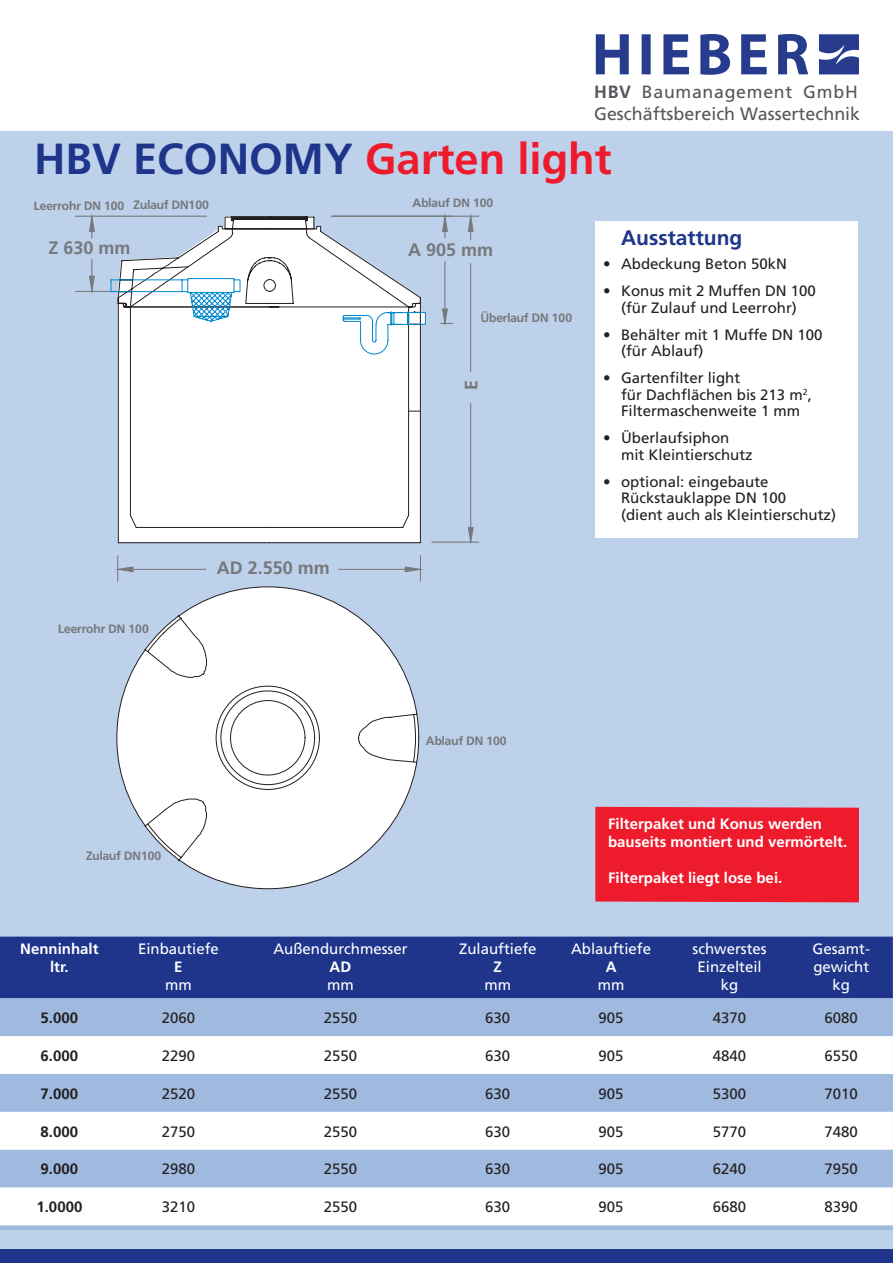
<style>
.page{position:relative;width:893px;height:1263px;background:#fff}
.page>*{position:absolute;margin:0;border:0;box-sizing:border-box;transform-origin:0 0}
.t1{font:700 43.5px "Frutiger";color:#ee1b2d}
.t2{font:700 21px "Frutiger";color:#1e358b}
.t3{font:700 18px "Frutiger";color:#76787b}
.t4{font:17.85px "Frutiger";color:#55575c}
.t5{font:17.7px "Frutiger";letter-spacing:.04em;color:#55575c}
.t6{font:15px/16.5px "Frutiger";color:#231f20}
.t7{font:700 15px/18px "Frutiger";color:#fff;text-align:center}
.t8{font:15px/18px "Frutiger";color:#fff;text-align:center}
.t9{font:700 15px "Frutiger";color:#231f20}
.t10{font:700 12px "Frutiger BQ";color:#76787b}
.s1{font-weight:700}
.s2{color:#1e358b}
</style>
<div class="page">
<div style="left:0;top:131px;width:893px;height:1131px;background:#bed1eb"></div>
<svg style="left:596px;top:34px;width:212px;height:41px"></svg>
<svg style="left:819px;top:34px;width:40px;height:40px;background:#4b5da0"></svg>
<div style="left:0;top:1250px;width:893px;height:13px;background:#1e358b"></div>
<div style="left:0;top:936px;width:893px;height:62px;background:#1e358b"></div>
<div style="left:0;top:998px;width:893px;height:232px;background:#a0b9df"></div>
<svg style="left:0;top:1036px;width:893px;height:189px;background:#d8e2f2"></svg>
<hr style="left:445px;top:262px;width:1px;height:49px;background:#76787b">
<svg style="left:442px;top:215px;width:6px;height:23px"></svg>
<svg style="left:441px;top:308px;width:12px;height:16px"></svg>
<hr style="left:133px;top:569px;width:73px;height:1px;background:#76787b">
<hr style="left:338px;top:569px;width:67px;height:1px;background:#76787b">
<svg style="left:117px;top:556px;width:17px;height:25px"></svg>
<svg style="left:404px;top:556px;width:17px;height:25px"></svg>
<hr style="left:332px;top:216px;width:147px;height:1px;background:#76787b">
<hr style="left:432px;top:542px;width:47px;height:1px;background:#76787b">
<hr style="left:470px;top:264px;width:1px;height:107px;background:#76787b">
<hr style="left:470px;top:403px;width:1px;height:128px;background:#76787b">
<svg style="left:468px;top:215px;width:6px;height:24px"></svg>
<svg style="left:468px;top:527px;width:6px;height:16px"></svg>
<hr style="left:76px;top:216px;width:131px;height:1px;background:#76787b">
<hr style="left:76px;top:291px;width:40px;height:1px;background:#76787b">
<svg style="left:89px;top:215px;width:6px;height:23px"></svg>
<svg style="left:89px;top:260px;width:6px;height:31px"></svg>
<svg style="left:116px;top:586px;width:303px;height:303px"></svg>
<svg style="left:117px;top:216px;width:304px;height:327px;background:#f8f9fa"></svg>
<svg style="left:110px;top:225px;width:316px;height:130px"></svg>
<div style="left:595px;top:221px;width:263px;height:316px;background:#fff"></div>
<div style="left:595px;top:807px;width:264px;height:95px;background:#ee1b2d"></div>
<p class="t5" style="left:594px;top:82px;width:265px"><span class="s1">HBV</span> Baumanagement GmbH</p>
<p class="t4" style="left:594px;top:103px;width:268px">Geschäftsbereich Wassertechnik</p>
<h1 class="t1" style="left:34px;top:133px;width:579px"><span class="s2">HBV ECONOMY</span> Garten light</h1>
<p class="t10" style="left:34px;top:198px;width:176px">Leerrohr DN 100 Zulauf DN100</p>
<p class="t10" style="left:413px;top:196px;width:82px">Ablauf DN 100</p>
<p class="t3" style="left:48px;top:237px;width:84px">Z 630 mm</p>
<p class="t10" style="left:58px;top:622px;width:92px">Leerrohr DN 100</p>
<p class="t3" style="left:217px;top:557px;width:115px">AD 2.550 mm</p>
<p class="t3" style="left:408px;top:239px;width:87px">A 905 mm</p>
<p class="t10" style="left:481px;top:310px;width:93px">Überlauf DN 100</p>
<p class="t3" style="left:461px;top:390px;width:12px;rotate:-90deg">E</p>
<h2 class="t2" style="left:621px;top:225px;width:123px">Ausstattung</h2>
<p class="t6" style="left:603px;top:255px;width:185px">• Abdeckung Beton 50kN</p>
<p class="t6" style="left:603px;top:282px;width:214px;text-align:center">• Konus mit 2 Muffen DN 100 (für Zulauf und Leerrohr)</p>
<p class="t6" style="left:621px;top:326px;width:203px;text-indent:-18px">• Behälter mit 1 Muffe DN 100 (für Ablauf)</p>
<p class="t6" style="left:621px;top:369px;width:192px;text-indent:-18px">• Gartenfilter light<br>für Dachflächen bis 213 m<sup>2</sup>,<br>Filtermaschenweite 1 mm</p>
<p class="t6" style="left:621px;top:429px;width:133px;text-indent:-18px">• Überlaufsiphon mit Kleintierschutz</p>
<p class="t6" style="left:621px;top:473px;width:217px;text-indent:-18px">• optional: eingebaute<br>Rückstauklappe DN 100<br>(dient auch als Kleintierschutz)</p>
<p class="t10" style="left:86px;top:848px;width:77px">Zulauf DN100</p>
<p class="t10" style="left:426px;top:734px;width:82px">Ablauf DN 100</p>
<p class="t7" style="left:608px;top:814px;width:241px;text-align:left">Filterpaket und Konus werden bauseits montiert und vermörtelt.</p>
<p class="t7" style="left:608px;top:868px;width:176px">Filterpaket liegt lose bei.</p>
<p class="t7" style="left:20px;top:940px;width:80px">Nenninhalt ltr.</p>
<p class="t8" style="left:138px;top:940px;width:82px">Einbautiefe</p>
<p class="t7" style="left:174px;top:958px;width:10px">E</p>
<p class="t8" style="left:165px;top:976px;width:28px">mm</p>
<p class="t8" style="left:273px;top:940px;width:136px">Außendurchmesser</p>
<p class="t7" style="left:330px;top:958px;width:23px">AD</p>
<p class="t8" style="left:327px;top:976px;width:28px">mm</p>
<p class="t8" style="left:459px;top:940px;width:79px">Zulauftiefe</p>
<p class="t7" style="left:494px;top:958px;width:10px">Z</p>
<p class="t8" style="left:484px;top:976px;width:28px">mm</p>
<p class="t8" style="left:571px;top:940px;width:82px">Ablauftiefe</p>
<p class="t7" style="left:606px;top:958px;width:12px">A</p>
<p class="t8" style="left:598px;top:976px;width:28px">mm</p>
<p class="t8" style="left:693px;top:940px;width:76px">schwerstes<br>Einzelteil kg</p>
<p class="t8" style="left:812px;top:940px;width:59px">Gesamt&shy;gewicht kg</p>
<p class="t9" style="left:41px;top:1009px;width:39px">5.000</p>
<p class="t6" style="left:162px;top:1009px;width:35px">2060</p>
<p class="t6" style="left:324px;top:1009px;width:35px">2550</p>
<p class="t6" style="left:485px;top:1009px;width:27px">630</p>
<p class="t6" style="left:599px;top:1009px;width:27px">905</p>
<p class="t6" style="left:713px;top:1009px;width:35px">4370</p>
<p class="t6" style="left:825px;top:1009px;width:35px">6080</p>
<p class="t9" style="left:41px;top:1047px;width:39px">6.000</p>
<p class="t6" style="left:162px;top:1047px;width:35px">2290</p>
<p class="t6" style="left:324px;top:1047px;width:35px">2550</p>
<p class="t6" style="left:485px;top:1047px;width:27px">630</p>
<p class="t6" style="left:599px;top:1047px;width:27px">905</p>
<p class="t6" style="left:713px;top:1047px;width:35px">4840</p>
<p class="t6" style="left:825px;top:1047px;width:35px">6550</p>
<p class="t9" style="left:41px;top:1085px;width:39px">7.000</p>
<p class="t6" style="left:162px;top:1085px;width:35px">2520</p>
<p class="t6" style="left:324px;top:1085px;width:35px">2550</p>
<p class="t6" style="left:485px;top:1085px;width:27px">630</p>
<p class="t6" style="left:599px;top:1085px;width:27px">905</p>
<p class="t6" style="left:713px;top:1085px;width:35px">5300</p>
<p class="t6" style="left:825px;top:1085px;width:35px">7010</p>
<p class="t9" style="left:41px;top:1122px;width:39px">8.000</p>
<p class="t6" style="left:162px;top:1123px;width:35px">2750</p>
<p class="t6" style="left:324px;top:1123px;width:35px">2550</p>
<p class="t6" style="left:485px;top:1123px;width:27px">630</p>
<p class="t6" style="left:599px;top:1123px;width:27px">905</p>
<p class="t6" style="left:713px;top:1123px;width:35px">5770</p>
<p class="t6" style="left:825px;top:1123px;width:35px">7480</p>
<p class="t9" style="left:41px;top:1160px;width:39px">9.000</p>
<p class="t6" style="left:162px;top:1161px;width:35px">2980</p>
<p class="t6" style="left:324px;top:1161px;width:35px">2550</p>
<p class="t6" style="left:485px;top:1161px;width:27px">630</p>
<p class="t6" style="left:599px;top:1161px;width:27px">905</p>
<p class="t6" style="left:713px;top:1161px;width:35px">6240</p>
<p class="t6" style="left:825px;top:1161px;width:35px">7950</p>
<p class="t9" style="left:36px;top:1198px;width:47px">1.0000</p>
<p class="t6" style="left:162px;top:1199px;width:35px">3210</p>
<p class="t6" style="left:324px;top:1199px;width:35px">2550</p>
<p class="t6" style="left:485px;top:1199px;width:27px">630</p>
<p class="t6" style="left:599px;top:1199px;width:27px">905</p>
<p class="t6" style="left:713px;top:1199px;width:35px">6680</p>
<p class="t6" style="left:825px;top:1199px;width:35px">8390</p>
</div>
